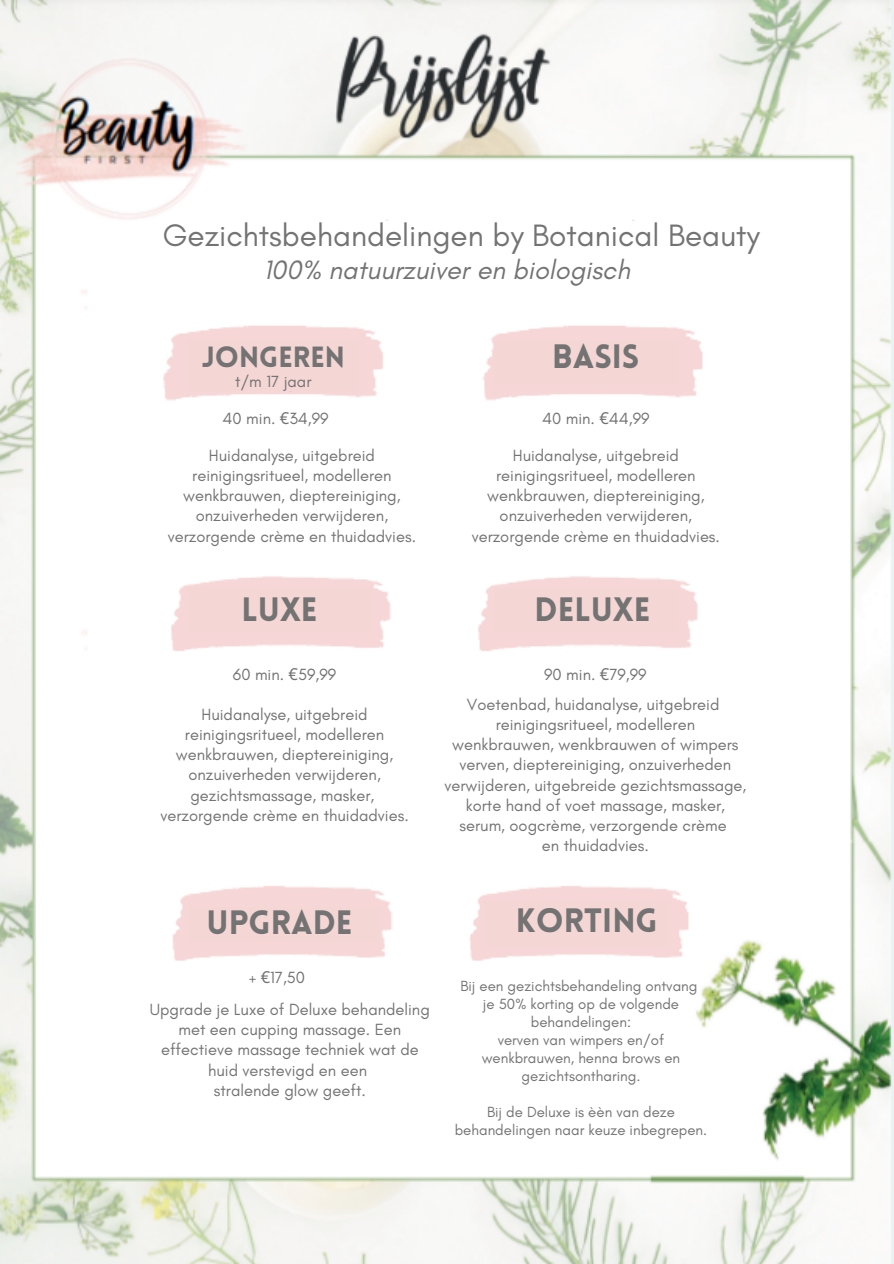
<style>
.page{position:relative;width:894px;height:1264px;background:#fff}
.page>*{position:absolute;margin:0;border:0;box-sizing:border-box;transform-origin:0 0}
.t1{font:900 33px "Lovelo";color:#737373}
.t2{font:31.5px "Glacial Indifference";color:#737373}
.t3{font:900 28.5px "Lovelo";color:#737373}
.t4{font:italic 27px "Glacial Indifference";color:#737373}
.t5{font:16.5px/20.2px "Glacial Indifference";color:#737373;text-align:center}
.t6{font:15px/18px "Glacial Indifference";color:#737373;text-align:center}
.s1{font-family:"Noto Sans"}
</style>
<div class="page">
<img style="left:0;top:0;width:893px;height:1263px">
<div style="left:210px;top:401px;width:149px;height:34px;background:#fff"></div>
<div style="left:512px;top:402px;width:149px;height:34px;background:#fff"></div>
<div style="left:210px;top:657px;width:149px;height:34px;background:#fff"></div>
<div style="left:512px;top:657px;width:149px;height:34px;background:#fff"></div>
<div style="left:432px;top:691px;width:309px;height:167px;background:#fff"></div>
<div style="left:105px;top:691px;width:309px;height:167px;background:#fff"></div>
<div style="left:437px;top:428px;width:310px;height:135px;background:#fff"></div>
<div style="left:137px;top:435px;width:309px;height:136px;background:#fff"></div>
<div style="left:465px;top:969px;width:222px;height:167px;background:#fff"></div>
<div style="left:187px;top:907px;width:192px;height:34px;background:#f4d6d4"></div>
<div style="left:187px;top:587px;width:184px;height:44px;background:#f4d6d4"></div>
<div style="left:494px;top:588px;width:185px;height:44px;background:#f4d6d4"></div>
<div style="left:494px;top:341px;width:185px;height:44px;background:#f4d6d4"></div>
<div style="left:187px;top:341px;width:172px;height:50px;background:#f4d6d4"></div>
<div style="left:484px;top:902px;width:184px;height:44px;background:#f4d6d4"></div>
<div style="left:128px;top:969px;width:309px;height:189px;background:#fff"></div>
<div style="left:135px;top:221px;width:637px;height:74px;background:#fff"></div>
<p class="t2" style="left:163px;top:216px;width:598px">Gezichtsbehandelingen by Botanical Beauty</p>
<p class="t4" style="left:263px;top:254px;width:368px">100% natuurzuiver en biologisch</p>
<p class="t3" style="left:202px;top:346px;width:145px">JONGEREN</p>
<p class="t5" style="left:235px;top:371px;width:78px">t/m 17 jaar</p>
<h1 class="t1" style="left:552px;top:344px;width:89px">BASIS</h1>
<h2 class="t5" style="left:222px;top:408px;width:107px">40 min. <span class="s1">€</span>34,99</h2>
<h4 class="t5" style="left:542px;top:408px;width:109px">40 min. <span class="s1">€</span>44,99</h4>
<h1 class="t5" style="left:168px;top:444px;width:250px">Huidanalyse, uitgebreid reinigingsritueel, modelleren wenkbrauwen, dieptereiniging, onzuiverheden verwijderen, verzorgende crème en thuidadvies.</h1>
<h1 class="t5" style="left:471px;top:444px;width:250px">Huidanalyse, uitgebreid reinigingsritueel, modelleren wenkbrauwen, dieptereiniging, onzuiverheden verwijderen, verzorgende crème en thuidadvies.</h1>
<p class="t1" style="left:241px;top:596px;width:77px">LUXE</p>
<p class="t1" style="left:534px;top:596px;width:117px">DELUXE</p>
<h3 class="t5" style="left:233px;top:664px;width:105px">60 min. <span class="s1">€</span>59,99</h3>
<p class="t5" style="left:544px;top:664px;width:104px">90 min. <span class="s1">€</span>79,99</p>
<h1 class="t5" style="left:467px;top:693px;width:254px">Voetenbad, huidanalyse, uitgebreid</h1>
<p class="t5" style="left:444px;top:714px;width:303px">reinigingsritueel, modelleren wenkbrauwen, wenkbrauwen of wimpers verven, dieptereiniging, onzuiverheden verwijderen, uitgebreide gezichtsmassage, korte hand of voet massage, masker, serum, oogcrème, verzorgende crème</p>
<p class="t5" style="left:542px;top:835px;width:108px">en thuidadvies.</p>
<p class="t5" style="left:176px;top:703px;width:219px">Huidanalyse, uitgebreid reinigingsritueel, modelleren wenkbrauwen, dieptereiniging, onzuiverheden verwijderen, gezichtsmassage, masker,</p>
<p class="t5" style="left:160px;top:805px;width:250px">verzorgende crème en thuidadvies.</p>
<p class="t1" style="left:206px;top:909px;width:148px">UPGRADE</p>
<p class="t5" style="left:248px;top:967px;width:58px">+ <span class="s1">€</span>17,50</p>
<p class="t5" style="left:150px;top:998px;width:281px">Upgrade je Luxe of Deluxe behandeling met een cupping massage. Een effectieve massage techniek wat de huid verstevigd en een</p>
<p class="t5" style="left:214px;top:1079px;width:153px">stralende glow geeft.</p>
<h1 class="t1" style="left:516px;top:907px;width:143px">KORTING</h1>
<p class="t6" style="left:460px;top:976px;width:238px">Bij een gezichtsbehandeling ontvang</p>
<p class="t6" style="left:483px;top:994px;width:197px">je 50% korting op de volgende behandelingen:</p>
<p class="t6" style="left:481px;top:1030px;width:200px">verven van wimpers en/of wenkbrauwen, henna brows en gezichtsontharing.</p>
<p class="t6" style="left:454px;top:1102px;width:254px">Bij de Deluxe is èèn van deze behandelingen naar keuze inbegrepen.</p>
</div>
